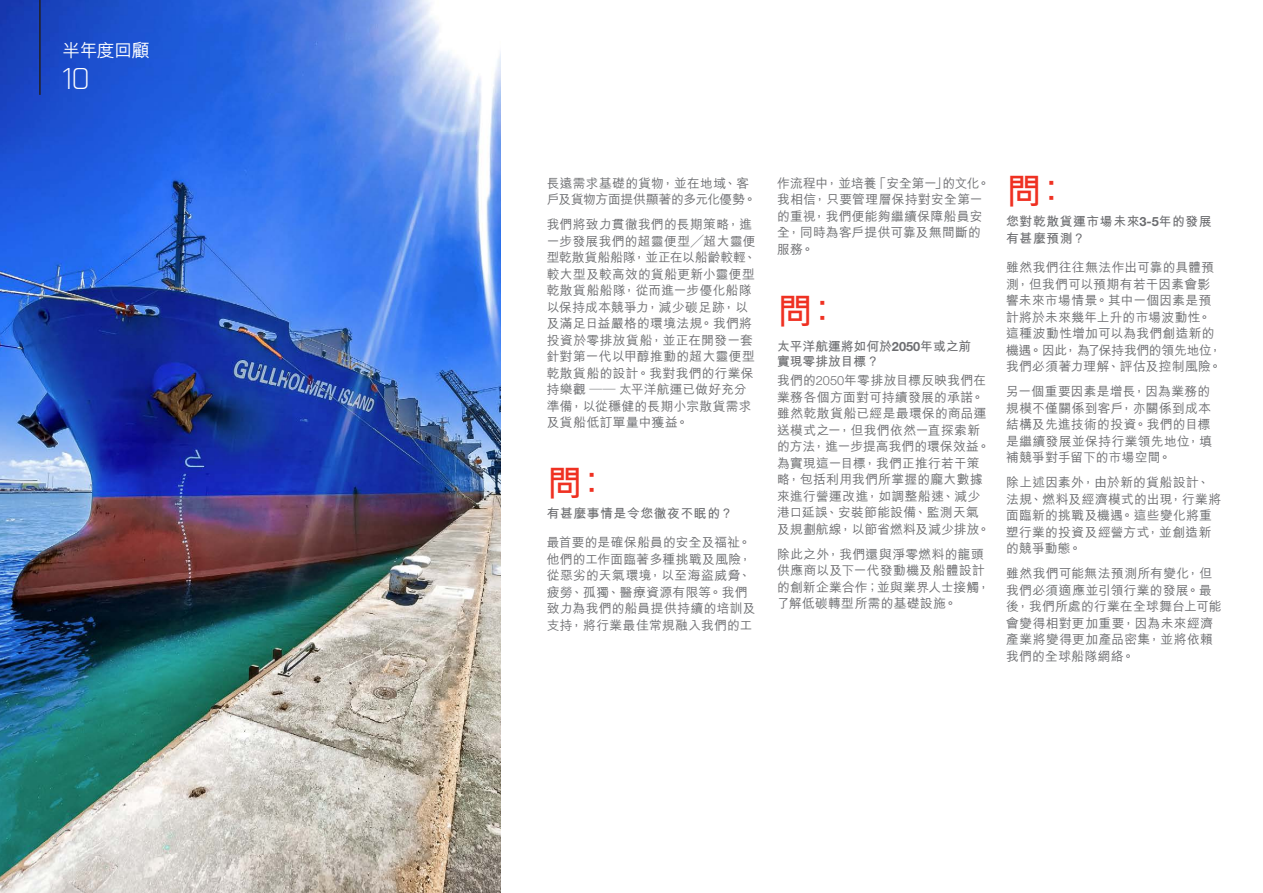
<style>
.page{position:relative;width:1263px;height:893px;background:#fff}
.page>*{position:absolute;margin:0;border:0;box-sizing:border-box;transform-origin:0 0}
.t1{font:700 36px "M Hei HK";color:#ef3122}
.t2{font:300 30px "Purista";color:#fff}
.t3{font:500 18px "M Hei HK";letter-spacing:-.035em;color:#fff}
.t4{font:500 12.75px/16.5px "M Hei HK";letter-spacing:.025em;color:#6c6d70}
.t5{font:700 12.75px/16.5px "M Hei HK";letter-spacing:.05em;color:#6c6d70}
.t6{font:500 12.75px/16.5px "M Hei HK";color:#6c6d70}
.t7{font:700 12.75px/15.3px "M Hei HK";color:#6c6d70}
.s1{font-family:"Helvetica Neue LT Std"}
.s2{font-family:"Helvetica Neue LT Std";font-weight:300}
</style>
<div class="page">
<img style="left:0;top:0;width:500px;height:893px">
<hr style="left:39px;top:0;width:2px;height:95px;background:#231f20">
<h3 class="t3" style="left:63px;top:38px;width:89px">半年度回顧</h3>
<h2 class="t2" style="left:63px;top:57px;width:29px">10</h2>
<p class="t6" style="left:547px;top:174px;width:211px">長遠需求基礎的貨物，並在地域、客戶及貨物方面提供顯著的多元化優勢。</p>
<p class="t4" style="left:547px;top:215px;width:211px">我們將致力貫徹我們的長期策略，進一步發展我們的超靈便型╱超大靈便型乾散貨船船隊，並正在以船齡較輕、較大型及較高效的貨船更新小靈便型乾散貨船船隊，從而進一步優化船隊以保持成本競爭力，減少碳足跡，以及滿足日益嚴格的環境法規。我們將投資於零排放貨船，並正在開發一套針對第一代以甲醇推動的超大靈便型乾散貨船的設計。我對我們的行業保持樂觀 —— 太平洋航運已做好充分準備，以從穩健的長期小宗散貨需求及貨船低訂單量中獲益。</p>
<h1 class="t1" style="left:547px;top:456px;width:65px">問：</h1>
<p class="t5" style="left:547px;top:504px;width:188px">有甚麼事情是令您徹夜不眠的？</p>
<p class="t4" style="left:547px;top:533px;width:210px">最首要的是確保船員的安全及福祉。他們的工作面臨著多種挑戰及風險，從惡劣的天氣環境，以至海盜威脅、疲勞、孤獨、醫療資源有限等。我們致力為我們的船員提供持續的培訓及支持，將行業最佳常規融入我們的工</p>
<p class="t4" style="left:777px;top:174px;width:214px">作流程中，並培養「安全第一」的文化。我相信，只要管理層保持對安全第一的重視，我們便能夠繼續保障船員安全，同時為客戶提供可靠及無間斷的服務。</p>
<h1 class="t1" style="left:777px;top:285px;width:65px">問：</h1>
<p class="t7" style="left:777px;top:338px;width:196px">太平洋航運將如何於<span class="s1">2050</span>年或之前實現零排放目標？</p>
<p class="t4" style="left:777px;top:371px;width:214px">我們的<span class="s2">2050</span>年零排放目標反映我們在業務各個方面對可持續發展的承諾。雖然乾散貨船已經是最環保的商品運送模式之一，但我們依然一直探索新的方法，進一步提高我們的環保效益。為實現這一目標，我們正推行若干策略，包括利用我們所掌握的龐大數據來進行營運改進，如調整船速、減少港口延誤、安裝節能設備、監測天氣及規劃航線，以節省燃料及減少排放。</p>
<p class="t4" style="left:777px;top:545px;width:214px">除此之外，我們還與淨零燃料的龍頭供應商以及下一代發動機及船體設計的創新企業合作；並與業界人士接觸，了解低碳轉型所需的基礎設施。</p>
<h1 class="t1" style="left:1006px;top:165px;width:65px">問：</h1>
<p class="t5" style="left:1006px;top:213px;width:207px">您對乾散貨運市場未來<span class="s1">3-5</span>年的發展有甚麼預測？</p>
<p class="t4" style="left:1006px;top:258px;width:217px">雖然我們往往無法作出可靠的具體預測，但我們可以預期有若干因素會影響未來市場情景。其中一個因素是預計將於未來幾年上升的市場波動性。這種波動性增加可以為我們創造新的機遇。因此，為了保持我們的領先地位，我們必須著力理解、評估及控制風險。</p>
<p class="t4" style="left:1006px;top:382px;width:208px">另一個重要因素是增長，因為業務的規模不僅關係到客戶，亦關係到成本結構及先進技術的投資。我們的目標是繼續發展並保持行業領先地位，填補競爭對手留下的市場空間。</p>
<p class="t4" style="left:1006px;top:473px;width:217px">除上述因素外，由於新的貨船設計、法規、燃料及經濟模式的出現，行業將面臨新的挑戰及機遇。這些變化將重塑行業的投資及經營方式，並創造新的競爭動態。</p>
<p class="t4" style="left:1006px;top:564px;width:217px">雖然我們可能無法預測所有變化，但我們必須適應並引領行業的發展。最後，我們所處的行業在全球舞台上可能會變得相對更加重要，因為未來經濟產業將變得更加產品密集，並將依賴我們的全球船隊網絡。</p>
</div>
